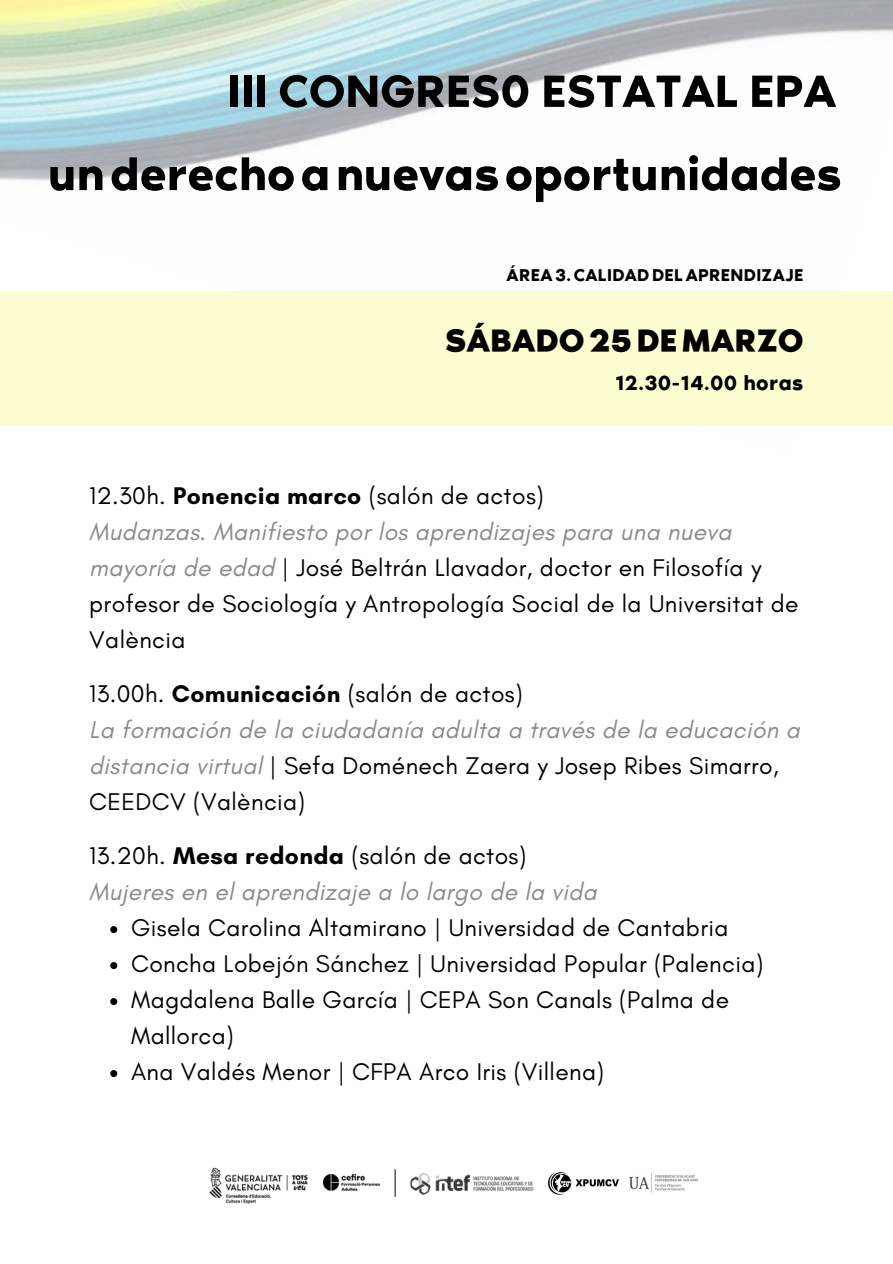
<style>
.page{position:relative;width:893px;height:1264px;background:#fff}
.page>*{position:absolute;margin:0;border:0;box-sizing:border-box;transform-origin:0 0}
.t1{font:60px/83.2px "RTL Media Pro Regular";color:#000;text-align:right}
.t2{font:39.3px "RTL Media Pro Medium";letter-spacing:.015em;color:#000}
.t3{font:26.55px "RTL Media Pro Regular";letter-spacing:.015em;color:#000}
.t4{font:24.6px/36px "Glacial Indifference";letter-spacing:.015em;color:#000}
.t5{font:italic 24.6px/36px "Glacial Indifference";letter-spacing:.015em;color:#898989}
.t6{font:22.2px "RTL Media Pro Regular";letter-spacing:.015em;color:#000}
.s1{font-weight:700}
.s2{font-style:italic;color:#898989}
.s3{font-style:normal;color:#000}
.s4{font-weight:700;font-style:normal;color:#000}
</style>
<div class="page">
<img style="left:209px;top:1167px;width:99px;height:37px">
<img style="left:323px;top:1174px;width:56px;height:16px">
<img style="left:410px;top:1172px;width:124px;height:24px">
<img style="left:548px;top:1172px;width:71px;height:22px">
<img style="left:629px;top:1173px;width:68px;height:19px">
<svg style="left:395px;top:1169px;width:1px;height:27px"></svg>
<div style="left:0;top:291px;width:892px;height:135px;background:#fefdd1"></div>
<svg style="left:110px;top:926px;width:7px;height:7px"></svg>
<svg style="left:110px;top:962px;width:7px;height:7px"></svg>
<svg style="left:110px;top:998px;width:7px;height:7px"></svg>
<svg style="left:110px;top:1070px;width:7px;height:7px"></svg>
<h1 class="t1" style="left:48px;top:54px;width:794px">III CONGRES0 ESTATAL EPA underechoanuevasoportunidades</h1>
<p class="t6" style="left:506px;top:265px;width:298px">ÁREA3.CALIDADDELAPRENDIZAJE</p>
<h2 class="t2" style="left:445px;top:324px;width:359px">SÁBADO25DEMARZO</h2>
<p class="t3" style="left:615px;top:371px;width:190px">12.30-14.00 horas</p>
<p class="t4" style="left:89px;top:477px;width:710px">12.30h. <span class="s1">Ponencia marco</span> (salón de actos)<br><span class="s2">Mudanzas. Manifiesto por los aprendizajes para una nueva mayoría de edad</span> | José Beltrán Llavador, doctor en Filosofía y profesor de Sociología y Antropología Social de la Universitat de València</p>
<p class="t4" style="left:89px;top:675px;width:712px">13.00h. <span class="s1">Comunicación</span> (salón de actos)<br><span class="s2">La formación de la ciudadanía adulta a través de la educación a distancia virtual</span> | Sefa Doménech Zaera y Josep Ribes Simarro, CEEDCV (València)</p>
<p class="t5" style="left:89px;top:837px;width:509px"><span class="s3">13.20h.</span> <span class="s4">Mesa redonda</span> <span class="s3">(salón de actos)<br></span>Mujeres en el aprendizaje a lo largo de la vida</p>
<p class="t4" style="left:131px;top:909px;width:633px">Gisela Carolina Altamirano | Universidad de Cantabria Concha Lobejón Sánchez | Universidad Popular (Palencia)<br>Magdalena Balle García | CEPA Son Canals (Palma de Mallorca)<br>Ana Valdés Menor | CFPA Arco Iris (Villena)</p>
</div>
